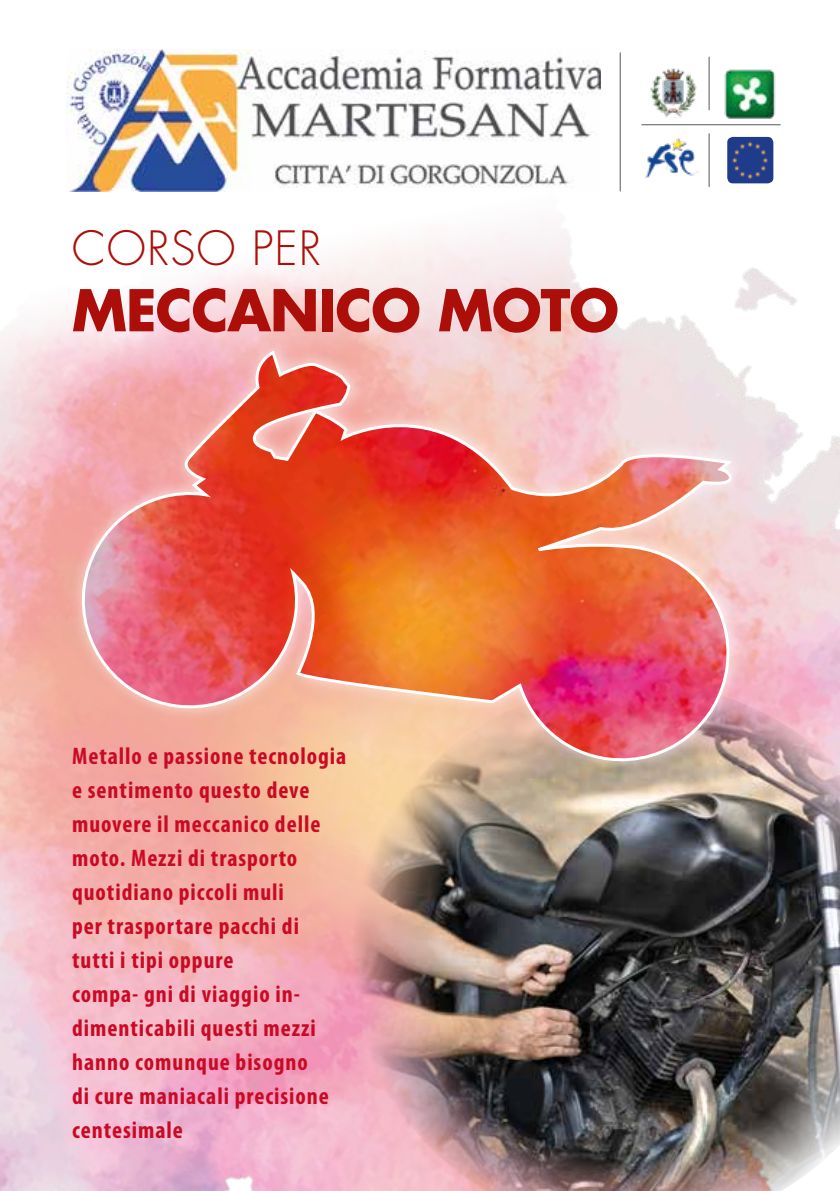
<style>
.page{position:relative;width:840px;height:1191px;background:#fff}
.page>*{position:absolute;margin:0;border:0;box-sizing:border-box;transform-origin:0 0}
.t1{font:700 56px "Futura Std";letter-spacing:-.02em;color:#ac0f09}
.t2{font:300 46px "Futura Std";letter-spacing:.02em;color:#ac0f09}
.t3{font:700 condensed 24px/34px "Myriad Pro";letter-spacing:.04em;color:#ca0a24}
</style>
<div class="page">
<img style="left:0;top:49px;width:839px;height:1142px">
<img style="left:350px;top:686px;width:489px;height:505px">
<hr style="left:619px;top:52px;width:1px;height:139px;background:#575756">
<hr style="left:641px;top:124px;width:139px;height:1px;background:#575756">
<hr style="left:708px;top:57px;width:1px;height:53px;background:#575756">
<hr style="left:708px;top:133px;width:1px;height:54px;background:#575756">
<img style="left:66px;top:50px;width:534px;height:141px">
<img style="left:647px;top:66px;width:50px;height:51px">
<img style="left:721px;top:66px;width:57px;height:54px">
<img style="left:643px;top:139px;width:56px;height:38px">
<img style="left:726px;top:137px;width:47px;height:46px">
<svg style="left:52px;top:315px;width:724px;height:475px;background:#ecc6c0"></svg>
<img style="left:77px;top:348px;width:658px;height:418px">
<h2 class="t2" style="left:72px;top:221px;width:251px">CORSO PER</h2>
<h1 class="t1" style="left:72px;top:273px;width:548px">MECCANICO MOTO</h1>
<p class="t3" style="left:72px;top:738px;width:276px">Metallo e passione tecnologia e sentimento questo deve muovere il meccanico delle moto. Mezzi di trasporto quotidiano piccoli muli<br>per trasportare pacchi di tutti i tipi oppure<br>compa- gni di viaggio in&shy;dimenticabili questi mezzi hanno comunque bisogno<br>di cure maniacali precisione centesimale</p>
</div>
